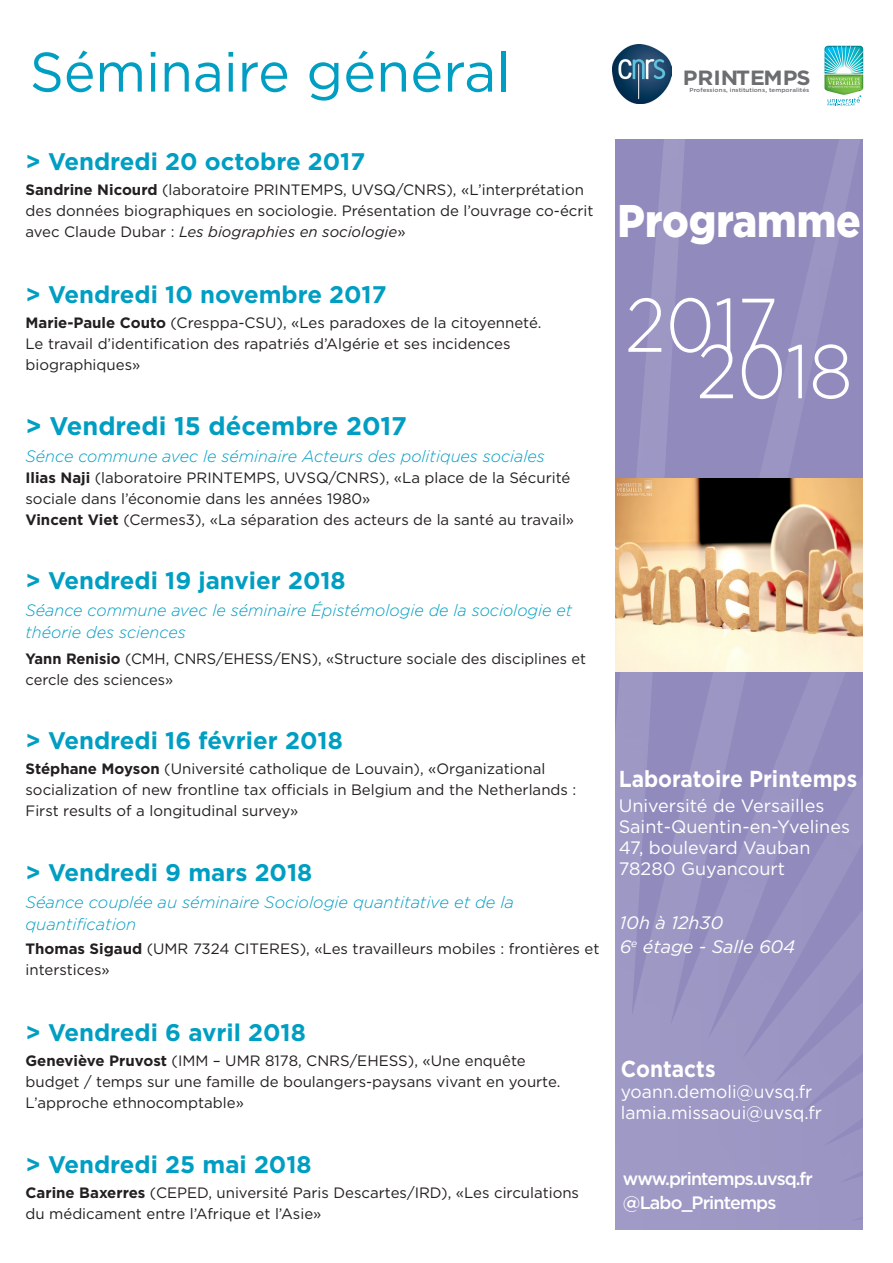
<style>
.page{position:relative;width:893px;height:1263px;background:#fff}
.page>*{position:absolute;margin:0;border:0;box-sizing:border-box;transform-origin:0 0}
.t1{font:300 75.9px "Gotham";color:#fff;scale:.91 1}
.t2{font:55.5px "Gotham";color:#009ec2;scale:.96 1}
.t3{font:900 45.75px "Gotham";color:#fff;scale:.89 1}
.t4{font:700 25.5px "Gotham";color:#009ec2}
.t5{font:700 24px "Gotham";color:#009ec2}
.t6{font:700 23.1px "Gotham";color:#fff;scale:.91 1}
.t7{font:700 20.55px "Gotham";color:#6c6d70;scale:1.07 1}
.t8{font:18px "Gotham";color:#fff}
.t9{font:500 18px "Gotham";letter-spacing:-.05em;color:#fff}
.t10{font:italic 18px "Gotham";color:#fff}
.t11{font:italic 300 16.5px/22.5px "Gotham";color:#009ec2}
.t12{font:15px/21px "Gotham";color:#231f20}
.t13{font:500 5.85px "Gotham";color:#6c6d70;scale:1.07 1}
.s1{font-weight:700}
.s2{font-style:italic}
</style>
<div class="page">
<div style="left:615px;top:140px;width:248px;height:1090px;background:#918bbd"></div>
<img style="left:615px;top:683px;width:136px;height:547px">
<img style="left:751px;top:886px;width:68px;height:344px">
<img style="left:619px;top:672px;width:117px;height:11px">
<img style="left:637px;top:472px;width:27px;height:6px">
<img style="left:637px;top:367px;width:34px;height:105px">
<img style="left:645px;top:314px;width:29px;height:53px">
<img style="left:650px;top:140px;width:35px;height:174px">
<img style="left:615px;top:478px;width:248px;height:194px">
<svg style="left:824px;top:46px;width:39px;height:60px"></svg>
<img style="left:612px;top:44px;width:60px;height:60px">
<p class="t2" style="left:30px;top:36px;width:503px">Séminaire général</p>
<p class="t5" style="left:26px;top:145px;width:341px">&gt; Vendredi 20 octobre 2017</p>
<p class="t12" style="left:26px;top:179px;width:570px"><span class="s1">Sandrine Nicourd</span> (laboratoire PRINTEMPS, UVSQ/CNRS), «L’interprétation des données biographiques en sociologie. Présentation de l’ouvrage co-écrit avec Claude Dubar : <span class="s2">Les biographies en sociologie</span>»</p>
<p class="t5" style="left:26px;top:279px;width:363px">&gt; Vendredi 10 novembre 2017</p>
<p class="t12" style="left:26px;top:312px;width:517px"><span class="s1">Marie-Paule Couto</span> (Cresppa-CSU), «Les paradoxes de la citoyenneté.<br>Le travail d’identification des rapatriés d’Algérie et ses incidences biographiques»</p>
<p class="t4" style="left:26px;top:409px;width:383px">&gt; Vendredi 15 décembre 2017</p>
<p class="t11" style="left:26px;top:444px;width:521px">Sénce commune avec le séminaire Acteurs des politiques sociales</p>
<p class="t12" style="left:26px;top:466px;width:546px"><span class="s1">Ilias Naji</span> (laboratoire PRINTEMPS, UVSQ/CNRS), «La place de la Sécurité sociale dans l’économie dans les années 1980»</p>
<p class="t12" style="left:26px;top:508px;width:550px"><span class="s1">Vincent Viet</span> (Cermes3), «La séparation des acteurs de la santé au travail»</p>
<p class="t5" style="left:26px;top:565px;width:322px">&gt; Vendredi 19 janvier 2018</p>
<p class="t11" style="left:26px;top:598px;width:548px">Séance commune avec le séminaire Épistémologie de la sociologie et théorie des sciences</p>
<p class="t12" style="left:26px;top:647px;width:562px"><span class="s1">Yann Renisio</span> (CMH, CNRS/EHESS/ENS), «Structure sociale des disciplines et cercle des sciences»</p>
<p class="t5" style="left:26px;top:725px;width:319px">&gt; Vendredi 16 février 2018</p>
<p class="t12" style="left:26px;top:758px;width:552px"><span class="s1">Stéphane Moyson</span> (Université catholique de Louvain), «Organizational socialization of new frontline tax officials in Belgium and the Netherlands :<br>First results of a longitudinal survey»</p>
<p class="t5" style="left:26px;top:856px;width:288px">&gt; Vendredi 9 mars 2018</p>
<p class="t11" style="left:26px;top:890px;width:490px">Séance couplée au séminaire Sociologie quantitative et de la quantification</p>
<p class="t12" style="left:26px;top:938px;width:575px"><span class="s1">Thomas Sigaud</span> (UMR 7324 CITERES), «Les travailleurs mobiles : frontières et interstices»</p>
<p class="t5" style="left:26px;top:1017px;width:282px">&gt; Vendredi 6 avril 2018</p>
<p class="t12" style="left:26px;top:1050px;width:502px"><span class="s1">Geneviève Pruvost</span> (IMM – UMR 8178, CNRS/EHESS), «Une enquête</p>
<p class="t12" style="left:26px;top:1071px;width:536px">budget / temps sur une famille de boulangers-paysans vivant en yourte.<br>L’approche ethnocomptable»</p>
<p class="t5" style="left:26px;top:1148px;width:288px">&gt; Vendredi 25 mai 2018</p>
<p class="t12" style="left:26px;top:1182px;width:555px"><span class="s1">Carine Baxerres</span> (CEPED, université Paris Descartes/IRD), «Les circulations du médicament entre l’Afrique et l’Asie»</p>
<h3 class="t7" style="left:683px;top:64px;width:121px">PRINTEMPS</h3>
<p class="t13" style="left:689px;top:86px;width:113px">Professions, institutions, temporalités</p>
<p class="t3" style="left:618px;top:189px;width:275px">Programme</p>
<p class="t1" style="left:625px;top:277px;width:170px">2017</p>
<p class="t1" style="left:697px;top:323px;width:173px">2018</p>
<p class="t6" style="left:619px;top:763px;width:264px">Laboratoire Printemps</p>
<p class="t8" style="left:619px;top:794px;width:207px">Université de Versailles</p>
<p class="t8" style="left:619px;top:815px;width:233px">Saint-Quentin-en-Yvelines</p>
<p class="t8" style="left:619px;top:836px;width:193px">47, boulevard Vauban</p>
<p class="t8" style="left:619px;top:857px;width:168px">78280 Guyancourt</p>
<p class="t10" style="left:620px;top:911px;width:105px">10h à 12h30</p>
<p class="t10" style="left:620px;top:935px;width:177px">6<sup>e</sup> étage - Salle 604</p>
<p class="t6" style="left:621px;top:1053px;width:106px">Contacts</p>
<p class="t8" style="left:621px;top:1080px;width:193px">yoann.demoli@uvsq.fr</p>
<p class="t8" style="left:621px;top:1101px;width:202px">lamia.missaoui@uvsq.fr</p>
<p class="t9" style="left:623px;top:1166px;width:191px">www.printemps.uvsq.fr</p>
<p class="t9" style="left:623px;top:1190px;width:155px">@Labo_Printemps</p>
</div>
